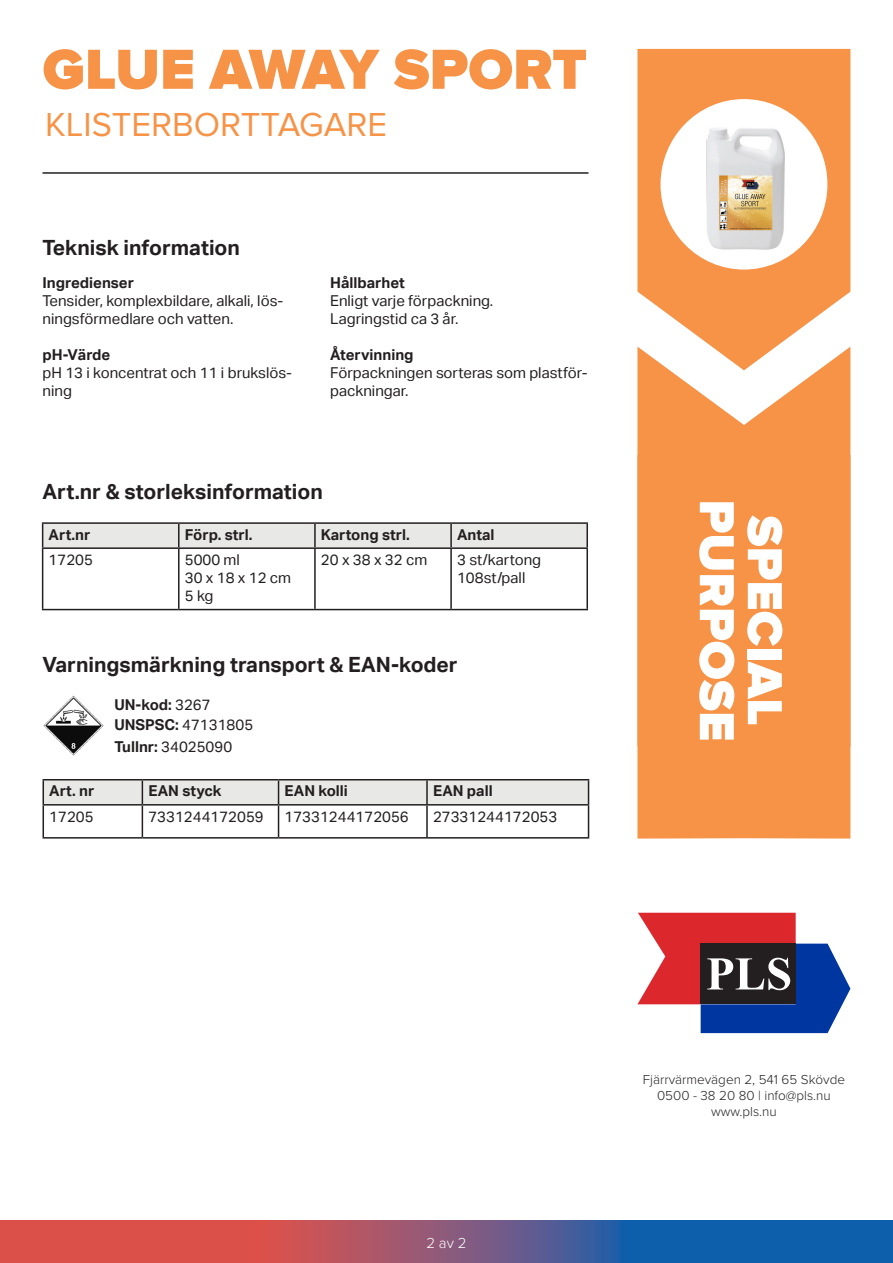
<style>
.page{position:relative;width:893px;height:1263px;background:#fff}
.page>*{position:absolute;margin:0;border:0;box-sizing:border-box;transform-origin:0 0}
.t1{font:900 58.5px "Proxima Nova";letter-spacing:-.005em;color:#f69347}
.t2{font:900 51px "Proxima Nova";color:#fff}
.t3{font:34.5px "Proxima Nova";color:#f69347}
.t4{font:700 21px "Aktiv Grotesk";color:#231f20}
.t5{font:15px/18px "Aktiv Grotesk";color:#231f20}
.t6{font:700 15px "Aktiv Grotesk";color:#231f20}
.t7{font:300 15px "Proxima Nova";color:#fff}
.t8{font:300 13.5px "Proxima Nova";color:#231f20}
.s1{font-weight:400}
.s2{font-weight:700}
</style>
<div class="page">
<hr style="left:43px;top:172px;width:545px;height:2px;background:#231f20">
<svg style="left:637px;top:49px;width:213px;height:298px;background:#f69e5a"></svg>
<div style="left:660px;top:99px;width:167px;height:171px;background:#fff;border-radius:50%"></div>
<svg style="left:0;top:1220px;width:893px;height:43px;background:#7b577a"></svg>
<hr style="left:42px;top:522px;width:137px;height:2px;background:#231f20">
<div style="left:42px;top:523px;width:544px;height:24px;background:#e8e9e7"></div>
<hr style="left:179px;top:522px;width:136px;height:2px;background:#231f20">
<hr style="left:178px;top:524px;width:2px;height:23px;background:#231f20">
<hr style="left:315px;top:522px;width:136px;height:2px;background:#231f20">
<hr style="left:314px;top:524px;width:2px;height:23px;background:#231f20">
<hr style="left:451px;top:522px;width:137px;height:2px;background:#231f20">
<hr style="left:450px;top:524px;width:2px;height:23px;background:#231f20">
<hr style="left:586px;top:524px;width:2px;height:23px;background:#231f20">
<hr style="left:42px;top:547px;width:137px;height:2px;background:#231f20">
<hr style="left:42px;top:549px;width:1px;height:60px;background:#231f20">
<hr style="left:179px;top:547px;width:136px;height:2px;background:#231f20">
<hr style="left:178px;top:549px;width:2px;height:60px;background:#231f20">
<hr style="left:315px;top:547px;width:136px;height:2px;background:#231f20">
<hr style="left:314px;top:549px;width:2px;height:60px;background:#231f20">
<hr style="left:451px;top:547px;width:137px;height:2px;background:#231f20">
<hr style="left:450px;top:549px;width:2px;height:60px;background:#231f20">
<hr style="left:586px;top:549px;width:2px;height:60px;background:#231f20">
<hr style="left:42px;top:609px;width:137px;height:1px;background:#231f20">
<hr style="left:179px;top:609px;width:136px;height:1px;background:#231f20">
<hr style="left:315px;top:609px;width:136px;height:1px;background:#231f20">
<hr style="left:451px;top:609px;width:137px;height:1px;background:#231f20">
<hr style="left:43px;top:779px;width:99px;height:1px;background:#231f20">
<hr style="left:142px;top:779px;width:137px;height:1px;background:#231f20">
<hr style="left:279px;top:779px;width:148px;height:1px;background:#231f20">
<hr style="left:427px;top:779px;width:162px;height:1px;background:#231f20">
<div style="left:43px;top:780px;width:546px;height:24px;background:#e8e9e7"></div>
<hr style="left:43px;top:804px;width:99px;height:1px;background:#231f20">
<hr style="left:43px;top:805px;width:1px;height:32px;background:#231f20">
<hr style="left:142px;top:804px;width:137px;height:1px;background:#231f20">
<hr style="left:142px;top:805px;width:1px;height:32px;background:#231f20">
<hr style="left:279px;top:804px;width:148px;height:1px;background:#231f20">
<hr style="left:278px;top:805px;width:1px;height:32px;background:#231f20">
<hr style="left:427px;top:804px;width:162px;height:1px;background:#231f20">
<hr style="left:426px;top:805px;width:2px;height:32px;background:#231f20">
<hr style="left:588px;top:805px;width:1px;height:32px;background:#231f20">
<hr style="left:43px;top:837px;width:99px;height:1px;background:#231f20">
<hr style="left:142px;top:837px;width:137px;height:1px;background:#231f20">
<hr style="left:279px;top:837px;width:148px;height:1px;background:#231f20">
<hr style="left:427px;top:837px;width:162px;height:1px;background:#231f20">
<svg style="left:637px;top:913px;width:213px;height:120px"></svg>
<svg style="left:637px;top:347px;width:213px;height:108px;fill:#f69347"></svg>
<div style="left:637px;top:455px;width:213px;height:383px;background:#f69347"></div>
<img style="left:43px;top:695px;width:61px;height:61px">
<img style="left:706px;top:128px;width:79px;height:122px">
<p class="t1" style="left:43px;top:36px;width:546px">GLUE AWAY SPORT</p>
<p class="t3" style="left:45px;top:104px;width:343px">KLISTERBORTTAGARE</p>
<p class="t4" style="left:43px;top:235px;width:199px">Teknisk information</p>
<p class="t6" style="left:43px;top:274px;width:93px">Ingredienser</p>
<p class="t5" style="left:43px;top:292px;width:242px">Tensider, komplexbildare, alkali, lös&shy;ningsförmedlare och vatten.</p>
<p class="t6" style="left:43px;top:346px;width:69px">pH-Värde</p>
<p class="t5" style="left:43px;top:364px;width:251px">pH 13 i koncentrat och 11 i brukslös&shy;ning</p>
<p class="t6" style="left:330px;top:274px;width:76px">Hållbarhet</p>
<p class="t5" style="left:330px;top:292px;width:165px">Enligt varje förpackning.</p>
<p class="t5" style="left:330px;top:310px;width:130px">Lagringstid ca 3 år.</p>
<p class="t6" style="left:330px;top:346px;width:85px">Återvinning</p>
<p class="t5" style="left:330px;top:364px;width:259px">Förpackningen sorteras som plastför&shy;packningar.</p>
<p class="t4" style="left:43px;top:479px;width:282px">Art.nr &amp; storleksinformation</p>
<p class="t6" style="left:49px;top:526px;width:43px">Art.nr</p>
<p class="t6" style="left:185px;top:526px;width:69px">Förp. strl.</p>
<p class="t6" style="left:321px;top:526px;width:90px">Kartong strl.</p>
<p class="t6" style="left:457px;top:526px;width:39px">Antal</p>
<p class="t5" style="left:49px;top:551px;width:46px">17205</p>
<p class="t5" style="left:185px;top:551px;width:57px">5000 ml</p>
<p class="t5" style="left:185px;top:569px;width:108px">30 x 18 x 12 cm</p>
<p class="t5" style="left:185px;top:587px;width:30px">5 kg</p>
<p class="t5" style="left:321px;top:551px;width:108px">20 x 38 x 32 cm</p>
<p class="t5" style="left:457px;top:551px;width:86px">3 st/kartong</p>
<p class="t5" style="left:457px;top:569px;width:70px">108st/pall</p>
<p class="t4" style="left:43px;top:653px;width:417px">Varningsmärkning transport &amp; EAN-koder</p>
<p class="t6" style="left:114px;top:696px;width:98px">UN-kod: <span class="s1">3267</span></p>
<p class="t5" style="left:114px;top:716px;width:140px"><span class="s2">UNSPSC:</span> 47131805</p>
<p class="t5" style="left:114px;top:737px;width:119px"><span class="s2">Tullnr:</span> 34025090</p>
<p class="t6" style="left:49px;top:782px;width:47px">Art. nr</p>
<p class="t6" style="left:148px;top:782px;width:75px">EAN styck</p>
<p class="t6" style="left:285px;top:782px;width:65px">EAN kolli</p>
<p class="t6" style="left:433px;top:782px;width:61px">EAN pall</p>
<p class="t5" style="left:49px;top:807px;width:46px">17205</p>
<p class="t5" style="left:148px;top:807px;width:117px">7331244172059</p>
<p class="t5" style="left:285px;top:807px;width:126px">17331244172056</p>
<p class="t5" style="left:433px;top:807px;width:126px">27331244172053</p>
<p class="t2" style="left:746px;top:499px;width:243px;rotate:90deg">PURPOSE</p>
<p class="t2" style="left:794px;top:515px;width:212px;rotate:90deg">SPECIAL</p>
<p class="t7" style="left:426px;top:1231px;width:42px">2 av 2</p>
<p class="t8" style="left:643px;top:1069px;width:204px">Fjärrvärmevägen 2, 541 65 Skövde</p>
<p class="t8" style="left:657px;top:1086px;width:175px">0500 - 38 20 80 | info@pls.nu</p>
<p class="t8" style="left:711px;top:1102px;width:67px">www.pls.nu</p>
</div>
